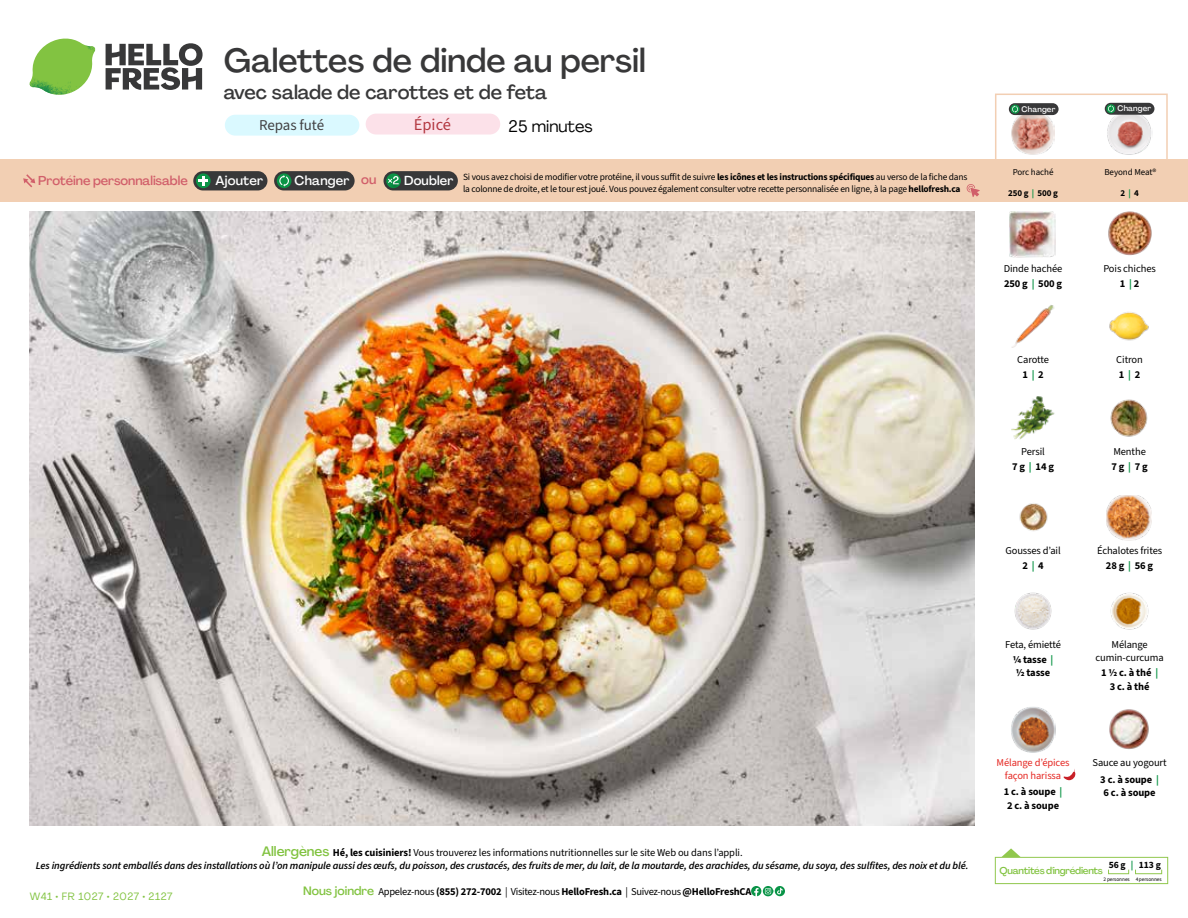
<style>
.page{position:relative;width:1188px;height:918px;background:#fff}
.page>*{position:absolute;margin:0;border:0;box-sizing:border-box;transform-origin:0 0}
.t1{font:500 33px "Agrandir";color:#383839}
.t2{font:500 19.5px "Agrandir";color:#383839}
.t3{font:16.5px "Agrandir";color:#000}
.t4{font:16.5px "Source Sans 3";color:#b33841}
.t5{font:15px "Source Sans 3";letter-spacing:-.01em;color:#414042}
.t6{font:500 12.9px "Agrandir";letter-spacing:.015em;color:#fff}
.t7{font:500 12.75px "Agrandir";letter-spacing:-.005em;color:#d15f6a}
.t8{font:italic 600 10.5px/13.5px "Source Sans 3";letter-spacing:-.01em;color:#000;text-align:center}
.t9{font:10.5px/14.9px "Source Sans 3";letter-spacing:-.01em;color:#000;text-align:center}
.t10{font:700 10.5px/13.5px "Source Sans 3";letter-spacing:-.02em;color:#000;text-align:center}
.t11{font:10.5px/13.5px "Source Sans 3";letter-spacing:-.01em;color:#e52823;text-align:center}
.t12{font:10.5px "Agrandir";letter-spacing:.05em;color:#82c341}
.t13{font:500 9.75px "Agrandir";letter-spacing:-.025em;color:#82c341}
.t14{font:700 9.6px "Source Sans 3";color:#000}
.t15{font:9.45px/12px "Source Sans 3";letter-spacing:-.02em;color:#000}
.t16{font:9px "Source Sans 3";letter-spacing:-.01em;color:#000}
.t17{font:700 9px "Source Sans 3";letter-spacing:-.01em;color:#000}
.t18{font:500 7.95px "Agrandir";letter-spacing:.02em;color:#fff}
.t19{font:5.25px "Source Sans 3";letter-spacing:-.01em;color:#000}
.s1{color:#d15f6a}
.s2{font-weight:700}
.s3{font-family:"Agrandir";font-weight:500;font-style:normal;font-size:13.5px;color:#82c341}
.s4{font-weight:700;font-style:normal}
.s5{font-weight:400;font-style:normal}
.s6{font-family:"Agrandir";font-weight:500;font-size:12px;color:#82c341}
.s7{font-weight:400}
.s8{color:#0b9446}
.s9{font-weight:700;color:#0b9446}
</style>
<div class="page">
<svg style="left:106px;top:43px;width:97px;height:47px"></svg>
<svg style="left:34px;top:39px;width:59px;height:38px"></svg>
<img style="left:65px;top:39px;width:30px;height:25px">
<img style="left:33px;top:60px;width:56px;height:10px">
<img style="left:29px;top:64px;width:58px;height:31px">
<img style="left:64px;top:70px;width:25px;height:24px">
<img style="left:30px;top:211px;width:945px;height:615px">
<svg style="left:775px;top:886px;width:10px;height:10px"></svg>
<svg style="left:751px;top:886px;width:32px;height:10px"></svg>
<svg style="left:1002px;top:848px;width:19px;height:9px"></svg>
<div style="left:995px;top:857px;width:173px;height:27px;border:1px solid #91c84e"></div>
<div style="left:1108px;top:869px;width:21px;height:5px;border:1px solid #91c84e"></div>
<div style="left:1135px;top:869px;width:27px;height:5px;border:1px solid #91c84e"></div>
<img style="left:1012px;top:305px;width:43px;height:43px">
<img style="left:1109px;top:312px;width:40px;height:29px">
<img style="left:1011px;top:396px;width:44px;height:44px">
<img style="left:1110px;top:399px;width:38px;height:38px">
<img style="left:1019px;top:503px;width:29px;height:28px">
<img style="left:1106px;top:495px;width:46px;height:46px">
<img style="left:1014px;top:592px;width:38px;height:38px">
<img style="left:1011px;top:707px;width:45px;height:45px">
<img style="left:1109px;top:709px;width:40px;height:40px">
<img style="left:1108px;top:211px;width:44px;height:45px">
<img style="left:1010px;top:212px;width:45px;height:45px">
<img style="left:1110px;top:592px;width:39px;height:38px">
<svg style="left:1063px;top:769px;width:13px;height:12px"></svg>
<div style="left:0;top:160px;width:1188px;height:42px;background:#f2cfb3"></div>
<svg style="left:23px;top:174px;width:12px;height:13px"></svg>
<div style="left:384px;top:171px;width:74px;height:19px;background:#383839;border-radius:10px"></div>
<svg style="left:386px;top:173px;width:15px;height:15px"></svg>
<div style="left:389px;top:180px;width:11px;height:11px;background:#000;opacity:.35"></div>
<svg style="left:387px;top:176px;width:12px;height:8px"></svg>
<div style="left:274px;top:171px;width:81px;height:19px;background:#383839;border-radius:10px"></div>
<svg style="left:277px;top:173px;width:15px;height:15px"></svg>
<svg style="left:279px;top:175px;width:10px;height:12px"></svg>
<div style="left:193px;top:171px;width:74px;height:19px;background:#383839;border-radius:10px"></div>
<svg style="left:196px;top:173px;width:15px;height:15px"></svg>
<svg style="left:198px;top:176px;width:10px;height:10px"></svg>
<svg style="left:967px;top:184px;width:13px;height:13px"></svg>
<div style="left:995px;top:94px;width:173px;height:69px;border:2px solid #f2cfb3"></div>
<img style="left:1107px;top:114px;width:45px;height:41px">
<img style="left:1011px;top:114px;width:44px;height:41px">
<div style="left:1105px;top:103px;width:49px;height:12px;background:#383839;border-radius:6px"></div>
<svg style="left:1106px;top:104px;width:9px;height:9px"></svg>
<svg style="left:1108px;top:105px;width:6px;height:7px"></svg>
<div style="left:1009px;top:103px;width:50px;height:12px;background:#383839;border-radius:6px"></div>
<svg style="left:1010px;top:105px;width:10px;height:9px"></svg>
<svg style="left:1012px;top:106px;width:6px;height:7px"></svg>
<div style="left:366px;top:114px;width:134px;height:21px;background:#fce1e9;border-radius:10px"></div>
<div style="left:225px;top:115px;width:134px;height:21px;background:#daf9ff;border-radius:10px"></div>
<h1 class="t1" style="left:224px;top:40px;width:424px">Galettes de dinde au persil</h1>
<h2 class="t2" style="left:224px;top:80px;width:325px">avec salade de carottes et de feta</h2>
<h3 class="t3" style="left:509px;top:116px;width:86px">25 minutes</h3>
<h3 class="t5" style="left:259px;top:116px;width:67px">Repas futé</h3>
<h3 class="t4" style="left:414px;top:114px;width:39px">Épicé</h3>
<p class="t7" style="left:38px;top:173px;width:151px">Protéine personnalisable</p>
<p class="t6" style="left:216px;top:172px;width:49px">Ajouter</p>
<p class="t6" style="left:295px;top:172px;width:83px">Changer <span class="s1">ou</span></p>
<p class="t6" style="left:404px;top:172px;width:51px">Doubler</p>
<p class="t15" style="left:463px;top:171px;width:506px">Si vous avez choisi de modifier votre protéine, il vous suffit de suivre <span class="s2">les icônes et les instructions spécifiques</span> au verso de la fiche dans la colonne de droite, et le tour est joué. Vous pouvez également consulter votre recette personnalisée en ligne, à la page <span class="s2">hellofresh.ca</span></p>
<p class="t8" style="left:36px;top:845px;width:934px"><span class="s3">Allergènes</span> <span class="s4">Hé, les cuisiniers!</span> <span class="s5">Vous trouverez les informations nutritionnelles sur le site Web ou dans l’appli.<br></span>Les ingrédients sont emballés dans des installations où l’on manipule aussi des œufs, du poisson, des crustacés, des fruits de mer, du lait, de la moutarde, des arachides, du sésame, du soya, des sulfites, des noix et du blé.</p>
<p class="t12" style="left:30px;top:890px;width:144px">W41 • FR 1027 • 2027 • 2127</p>
<p class="t10" style="left:303px;top:885px;width:450px"><span class="s6">Nous joindre</span> <span class="s7">Appelez-nous</span> (855) 272-7002 <span class="s7">| Visitez-nous</span> HelloFresh.ca <span class="s7">| Suivez-nous</span> @HelloFreshCA</p>
<p class="t18" style="left:1021px;top:104px;width:35px">Changer</p>
<p class="t18" style="left:1117px;top:104px;width:35px">Changer</p>
<p class="t16" style="left:1013px;top:167px;width:42px">Porc haché</p>
<p class="t17" style="left:1008px;top:187px;width:51px">250 g <span class="s8">|</span> 500 g</p>
<p class="t9" style="left:1004px;top:260px;width:60px;line-height:15.6px;text-align:left">Dinde hachée<br><span class="s2">250 g</span> <span class="s9">|</span> <span class="s2">500 g</span></p>
<p class="t16" style="left:1104px;top:167px;width:53px">Beyond Meat®</p>
<p class="t17" style="left:1120px;top:187px;width:20px">2 <span class="s8">|</span> 4</p>
<p class="t9" style="left:1103px;top:260px;width:54px;line-height:15.6px">Pois chiches<br><span class="s2">1</span> <span class="s9">|</span> <span class="s2">2</span></p>
<p class="t9" style="left:1017px;top:352px;width:33px">Carotte<br><span class="s2">1</span> <span class="s9">|</span> <span class="s2">2</span></p>
<p class="t9" style="left:1116px;top:352px;width:28px;text-align:left">Citron<br><span class="s2">1</span> <span class="s9">|</span> <span class="s2">2</span></p>
<p class="t9" style="left:1012px;top:444px;width:43px">Persil<br><span class="s2">7g</span> <span class="s9">|</span> <span class="s2">14g</span></p>
<p class="t9" style="left:1111px;top:444px;width:38px;text-align:left">Menthe<br><span class="s2">7g</span> <span class="s9">|</span> <span class="s2">7g</span></p>
<p class="t9" style="left:1005px;top:543px;width:57px">Gousses d’ail<br><span class="s2">2</span> <span class="s9">|</span> <span class="s2">4</span></p>
<p class="t9" style="left:1097px;top:543px;width:67px">Échalotes frites<br><span class="s2">28g</span> <span class="s9">|</span> <span class="s2">56g</span></p>
<p class="t9" style="left:1005px;top:637px;width:57px">Feta, émietté <span class="s2">¼ tasse</span> <span class="s9">|</span></p>
<p class="t10" style="left:1016px;top:666px;width:36px">½ tasse</p>
<p class="t9" style="left:1096px;top:637px;width:70px;line-height:13.5px">Mélange cumin-curcuma</p>
<p class="t10" style="left:1101px;top:666px;width:59px">1 ½ c. à thé <span class="s8">|<br></span>3 c. à thé</p>
<p class="t11" style="left:997px;top:755px;width:75px">Mélange d’épices façon harissa</p>
<p class="t10" style="left:1004px;top:785px;width:60px">1 c. à soupe <span class="s8">|<br></span>2 c. à soupe</p>
<p class="t9" style="left:1093px;top:754px;width:76px;line-height:17px">Sauce au yogourt<br><span class="s2">3 c. à soupe</span> <span class="s9">|</span></p>
<p class="t10" style="left:1104px;top:786px;width:54px">6 c. à soupe</p>
<p class="t14" style="left:1109px;top:858px;width:54px">56 g <span class="s8">|</span> 113 g</p>
<p class="t19" style="left:1103px;top:876px;width:60px">2 personnes 4 personnes</p>
<p class="t13" style="left:1000px;top:864px;width:105px">Quantités d'ingrédients</p>
</div>
